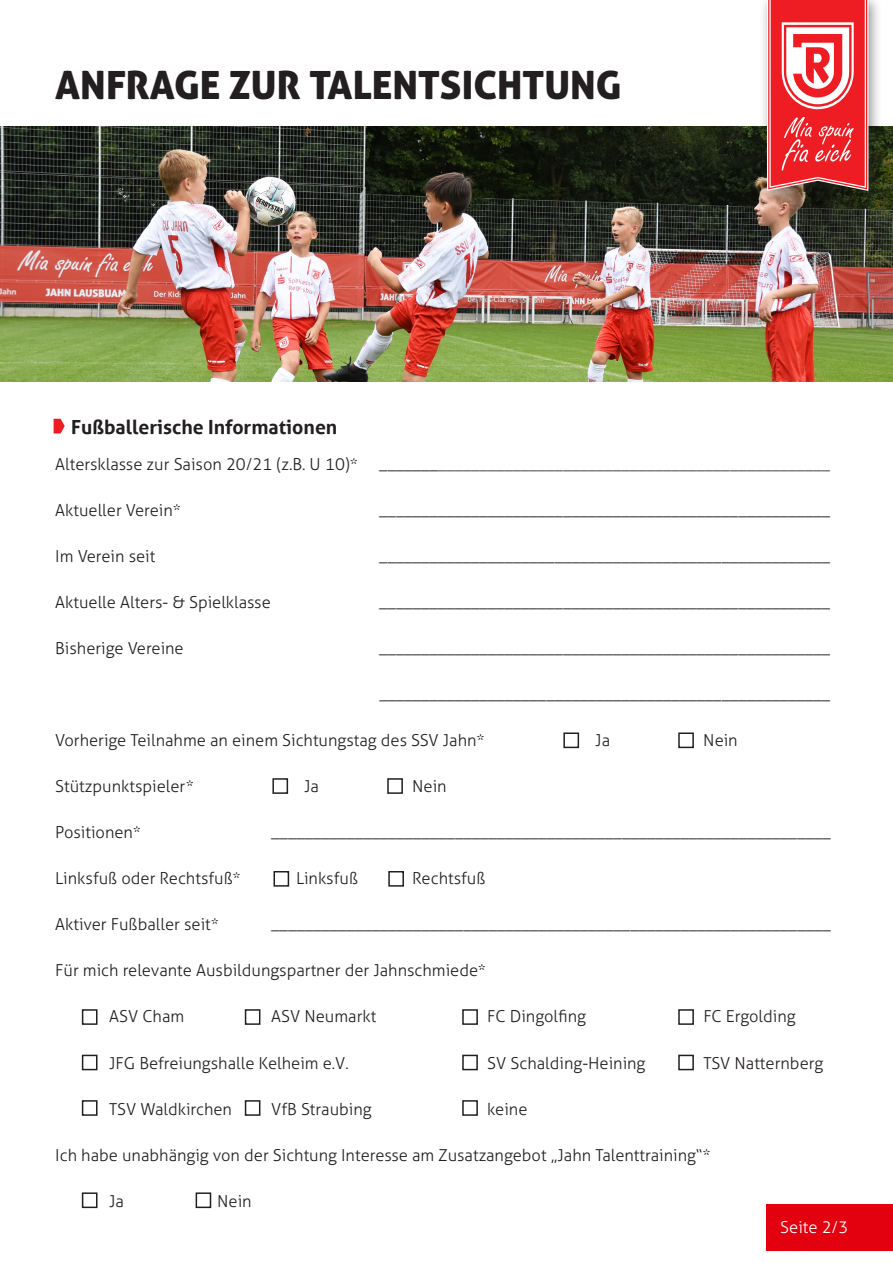
<style>
.page{position:relative;width:893px;height:1263px;background:#fff}
.page>*{position:absolute;margin:0;border:0;box-sizing:border-box;transform-origin:0 0}
.Headline{font:39px "Aller Display";color:#231f20}
.Überschrift_Fließtex{font:700 19.5px "Aller";color:#231f20}
.Fließtext{font:300 16.5px "Aller";color:#231f20}
.Fließtext-2{font:300 16.5px "Aller";color:#433b36}
.Fließtext-3{font:300 16.5px "Aller";color:#fff}
.s1{color:#231f20}
</style>
<div class="page">
<img style="left:0;top:127px;width:893px;height:254px">
<div style="left:759px;top:0;width:124px;height:204px;background:#231f20;opacity:.5"></div>
<svg style="left:767px;top:0;width:101px;height:191px"></svg>
<svg style="left:54px;top:419px;width:11px;height:14px"></svg>
<div style="left:767px;top:1204px;width:126px;height:47px;background:#e3000f"></div>
<div style="left:563px;top:732px;width:16px;height:16px;border:2px solid #231f20"></div>
<div style="left:678px;top:732px;width:16px;height:16px;border:2px solid #231f20"></div>
<div style="left:272px;top:778px;width:16px;height:16px;border:2px solid #231f20"></div>
<div style="left:273px;top:871px;width:16px;height:16px;border:2px solid #231f20"></div>
<div style="left:387px;top:778px;width:16px;height:16px;border:2px solid #231f20"></div>
<div style="left:388px;top:871px;width:16px;height:16px;border:2px solid #231f20"></div>
<div style="left:82px;top:1009px;width:16px;height:16px;border:2px solid #231f20"></div>
<div style="left:82px;top:1100px;width:16px;height:16px;border:2px solid #231f20"></div>
<div style="left:82px;top:1055px;width:16px;height:15px;border:2px solid #231f20"></div>
<div style="left:245px;top:1009px;width:15px;height:16px;border:2px solid #231f20"></div>
<div style="left:245px;top:1100px;width:15px;height:16px;border:2px solid #231f20"></div>
<div style="left:462px;top:1009px;width:16px;height:16px;border:2px solid #231f20"></div>
<div style="left:462px;top:1100px;width:16px;height:16px;border:2px solid #231f20"></div>
<div style="left:462px;top:1055px;width:16px;height:15px;border:2px solid #231f20"></div>
<div style="left:678px;top:1009px;width:16px;height:16px;border:2px solid #231f20"></div>
<div style="left:678px;top:1055px;width:16px;height:15px;border:2px solid #231f20"></div>
<div style="left:82px;top:1192px;width:16px;height:16px;border:2px solid #231f20"></div>
<div style="left:196px;top:1192px;width:15px;height:16px;border:2px solid #231f20"></div>
<p class="Headline" style="left:55px;top:60px;width:568px">ANFRAGE ZUR TALENTSICHTUNG</p>
<p class="Überschrift_Fließtex" style="left:71px;top:415px;width:268px">Fußballerische Informationen</p>
<p class="Fließtext" style="left:55px;top:455px;width:304px">Altersklasse zur Saison 20/21 (z.B. U 10)*</p>
<p class="Fließtext" style="left:55px;top:501px;width:127px">Aktueller Verein*</p>
<p class="Fließtext" style="left:55px;top:547px;width:102px">Im Verein seit</p>
<p class="Fließtext" style="left:55px;top:593px;width:217px">Aktuelle Alters- &amp; Spielklasse</p>
<p class="Fließtext" style="left:55px;top:639px;width:130px">Bisherige Vereine</p>
<p class="Fließtext-2" style="left:379px;top:455px;width:452px"><span class="s1">_______</span>_______________________________________________</p>
<p class="Fließtext" style="left:379px;top:501px;width:452px">______________________________________________________</p>
<p class="Fließtext" style="left:379px;top:547px;width:452px">______________________________________________________</p>
<p class="Fließtext" style="left:379px;top:593px;width:452px">______________________________________________________</p>
<p class="Fließtext" style="left:379px;top:639px;width:452px">______________________________________________________</p>
<p class="Fließtext" style="left:379px;top:685px;width:452px">______________________________________________________</p>
<p class="Fließtext" style="left:55px;top:731px;width:431px">Vorherige Teilnahme an einem Sichtungstag des SSV Jahn*</p>
<p class="Fließtext" style="left:595px;top:731px;width:16px">Ja</p>
<p class="Fließtext" style="left:703px;top:731px;width:36px">Nein</p>
<p class="Fließtext" style="left:55px;top:777px;width:140px">Stützpunktspieler*</p>
<p class="Fließtext" style="left:304px;top:777px;width:16px">Ja</p>
<p class="Fließtext" style="left:412px;top:777px;width:36px">Nein</p>
<p class="Fließtext" style="left:55px;top:823px;width:87px">Positionen*</p>
<p class="Fließtext" style="left:271px;top:823px;width:561px">___________________________________________________________________</p>
<p class="Fließtext" style="left:55px;top:869px;width:187px">Linksfuß oder Rechtsfuß*</p>
<p class="Fließtext" style="left:296px;top:869px;width:64px">Linksfuß</p>
<p class="Fließtext" style="left:412px;top:869px;width:75px">Rechtsfuß</p>
<p class="Fließtext" style="left:55px;top:915px;width:165px">Aktiver Fußballer seit*</p>
<p class="Fließtext" style="left:271px;top:915px;width:561px">___________________________________________________________________</p>
<p class="Fließtext" style="left:55px;top:961px;width:432px">Für mich relevante Ausbildungspartner der Jahnschmiede*</p>
<p class="Fließtext" style="left:109px;top:1007px;width:77px">ASV Cham</p>
<p class="Fließtext" style="left:271px;top:1007px;width:107px">ASV Neumarkt</p>
<p class="Fließtext" style="left:487px;top:1007px;width:100px">FC Dingolfing</p>
<p class="Fließtext" style="left:703px;top:1007px;width:94px">FC Ergolding</p>
<p class="Fließtext" style="left:109px;top:1053px;width:241px">JFG Befreiungshalle Kelheim e.V.</p>
<p class="Fließtext" style="left:487px;top:1053px;width:160px">SV Schalding-Heining</p>
<p class="Fließtext" style="left:703px;top:1053px;width:121px">TSV Natternberg</p>
<p class="Fließtext" style="left:109px;top:1099px;width:124px">TSV Waldkirchen</p>
<p class="Fließtext" style="left:271px;top:1099px;width:102px">VfB Straubing</p>
<p class="Fließtext" style="left:487px;top:1099px;width:42px">keine</p>
<p class="Fließtext" style="left:55px;top:1145px;width:657px">Ich habe unabhängig von der Sichtung Interesse am Zusatzangebot „Jahn Talenttraining“*</p>
<p class="Fließtext" style="left:109px;top:1191px;width:16px">Ja</p>
<p class="Fließtext" style="left:217px;top:1191px;width:36px">Nein</p>
<p class="Fließtext-3" style="left:780px;top:1217px;width:69px">Seite 2/3</p>
</div>
